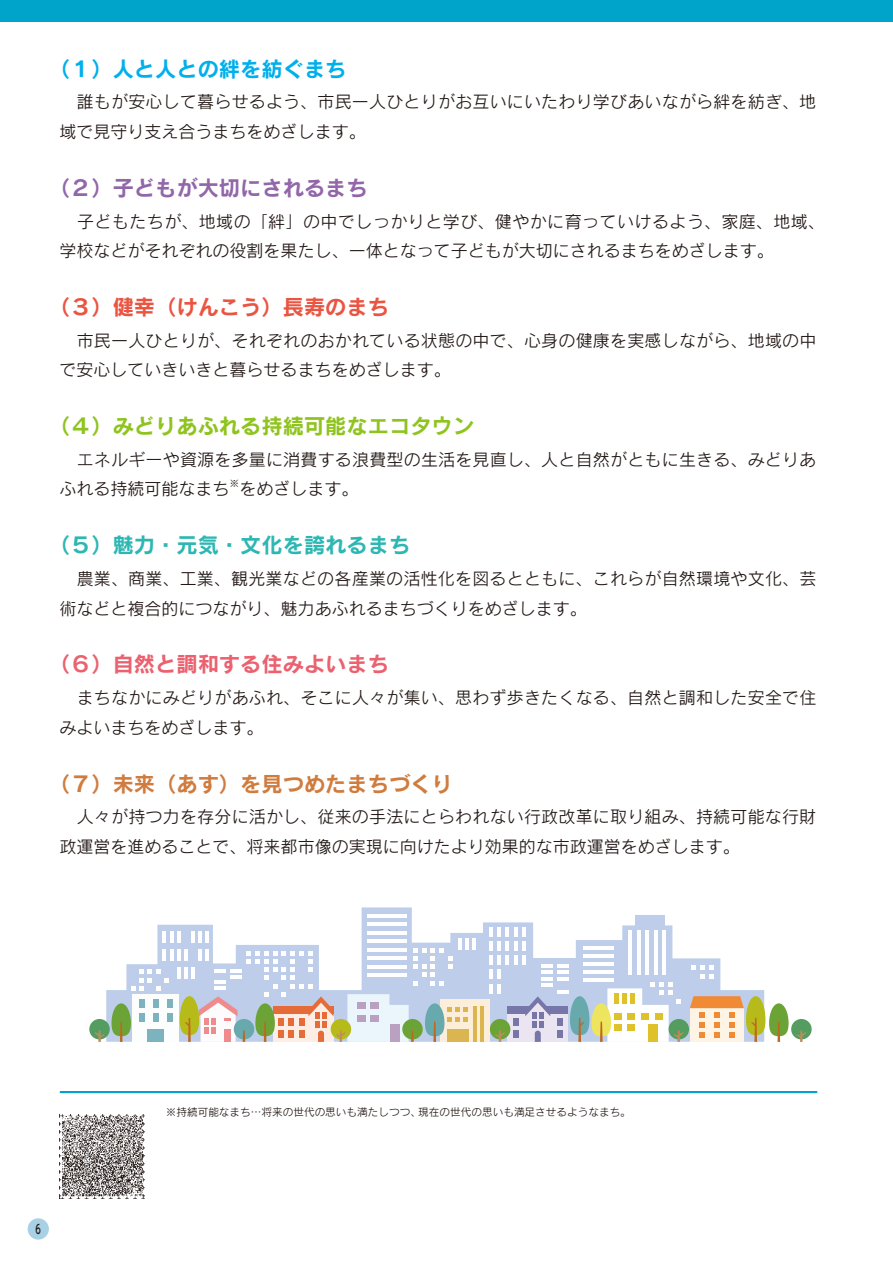
<style>
.page{position:relative;width:893px;height:1263px;background:#fff}
.page>*{position:absolute;margin:0;border:0;box-sizing:border-box;transform-origin:0 0}
.t1{font:21.3px "Rodin Pro B";color:#8fc41f}
.t2{font:21.3px "Rodin Pro B";color:#cf7c3e}
.t3{font:21.3px "Rodin Pro B";color:#2db7b3}
.t4{font:21.3px "Rodin Pro B";color:#ea5542}
.t5{font:21.3px "Rodin Pro B";color:#eb616f}
.t6{font:21.3px "Rodin Pro B";color:#9167aa}
.t7{font:21.3px "Rodin Pro B";color:#00afec}
.t8{font:16.95px/29.7px "Rodin Pro M";letter-spacing:.01em;color:#231916}
.t9{font:500 12.75px "UD Shin M Go Pr 6";color:#231916;scale:.65 1}
.t10{font:10.65px "Rodin Pro M";color:#231916}
.t11{font:9.9px "Rodin Pro M";color:#231916}
</style>
<div class="page">
<div style="left:0;top:0;width:892px;height:21px;background:#00a3ca"></div>
<hr style="left:61px;top:1091px;width:755px;height:2px;background:#00a3ca">
<svg style="left:106px;top:907px;width:658px;height:135px"></svg>
<div style="left:440px;top:1000px;width:49px;height:42px;background:#fdeed9"></div>
<hr style="left:480px;top:1007px;width:3px;height:35px;background:#dbb650">
<hr style="left:473px;top:1007px;width:4px;height:35px;background:#dbb650">
<svg style="left:690px;top:996px;width:99px;height:46px"></svg>
<div style="left:791px;top:1019px;width:21px;height:20px;background:#549c60;border-radius:50%"></div>
<svg style="left:796px;top:1030px;width:10px;height:12px"></svg>
<div style="left:89px;top:1019px;width:21px;height:20px;background:#549c60;border-radius:50%"></div>
<svg style="left:95px;top:1030px;width:10px;height:12px"></svg>
<div style="left:669px;top:1019px;width:20px;height:20px;background:#549c60;border-radius:50%"></div>
<hr style="left:367px;top:914px;width:39px;height:3px;background:#fff">
<hr style="left:367px;top:922px;width:39px;height:4px;background:#fff">
<hr style="left:367px;top:931px;width:39px;height:3px;background:#fff">
<svg style="left:692px;top:966px;width:21px;height:12px"></svg>
<svg style="left:489px;top:927px;width:194px;height:115px"></svg>
<svg style="left:111px;top:932px;width:365px;height:110px"></svg>
<div style="left:28px;top:1218px;width:21px;height:21px;background:#a9d1e5;border-radius:50%"></div>
<img style="left:60px;top:1114px;width:84px;height:85px">
<p class="t7" style="left:49px;top:55px;width:299px">（１）人と人との絆を紡ぐまち</p>
<p class="t8" style="left:60px;top:87px;width:758px">　誰もが安心して暮らせるよう、市民一人ひとりがお互いにいたわり学びあいながら絆を紡ぎ、地域で見守り支え合うまちをめざします。</p>
<p class="t6" style="left:49px;top:174px;width:320px">（２）子どもが大切にされるまち</p>
<p class="t8" style="left:60px;top:206px;width:767px">　子どもたちが、地域の「絆」の中でしっかりと学び、健やかに育っていけるよう、家庭、地域、学校などがそれぞれの役割を果たし、一体となって子どもが大切にされるまちをめざします。</p>
<p class="t4" style="left:49px;top:293px;width:342px">（３）健幸（けんこう）長寿のまち</p>
<p class="t8" style="left:60px;top:325px;width:758px">　市民一人ひとりが、それぞれのおかれている状態の中で、心身の健康を実感しながら、地域の中で安心していきいきと暮らせるまちをめざします。</p>
<p class="t1" style="left:49px;top:412px;width:427px">（４）みどりあふれる持続可能なエコタウン</p>
<p class="t8" style="left:60px;top:444px;width:758px">　エネルギーや資源を多量に消費する浪費型の生活を見直し、人と自然がともに生きる、みどりあふれる持続可能なまち</p>
<p class="t11" style="left:230px;top:477px;width:11px">※</p>
<p class="t8" style="left:240px;top:474px;width:121px">をめざします。</p>
<p class="t3" style="left:49px;top:531px;width:363px">（５）魅力・元気・文化を誇れるまち</p>
<p class="t8" style="left:60px;top:563px;width:758px">　農業、商業、工業、観光業などの各産業の活性化を図るとともに、これらが自然環境や文化、芸術などと複合的につながり、魅力あふれるまちづくりをめざします。</p>
<p class="t5" style="left:49px;top:650px;width:342px">（６）自然と調和する住みよいまち</p>
<p class="t8" style="left:60px;top:682px;width:758px">　まちなかにみどりがあふれ、そこに人々が集い、思わず歩きたくなる、自然と調和した安全で住みよいまちをめざします。</p>
<p class="t2" style="left:49px;top:769px;width:405px">（７）未来（あす）を見つめたまちづくり</p>
<p class="t8" style="left:60px;top:801px;width:758px">　人々が持つ力を存分に活かし、従来の手法にとらわれない行政改革に取り組み、持続可能な行財政運営を進めることで、将来都市像の実現に向けたより効果的な市政運営をめざします。</p>
<p class="t9" style="left:36px;top:1218px;width:10px">6</p>
<p class="t10" style="left:166px;top:1105px;width:467px">※持続可能なまち…将来の世代の思いも満たしつつ、現在の世代の思いも満足させるようなまち。</p>
</div>
